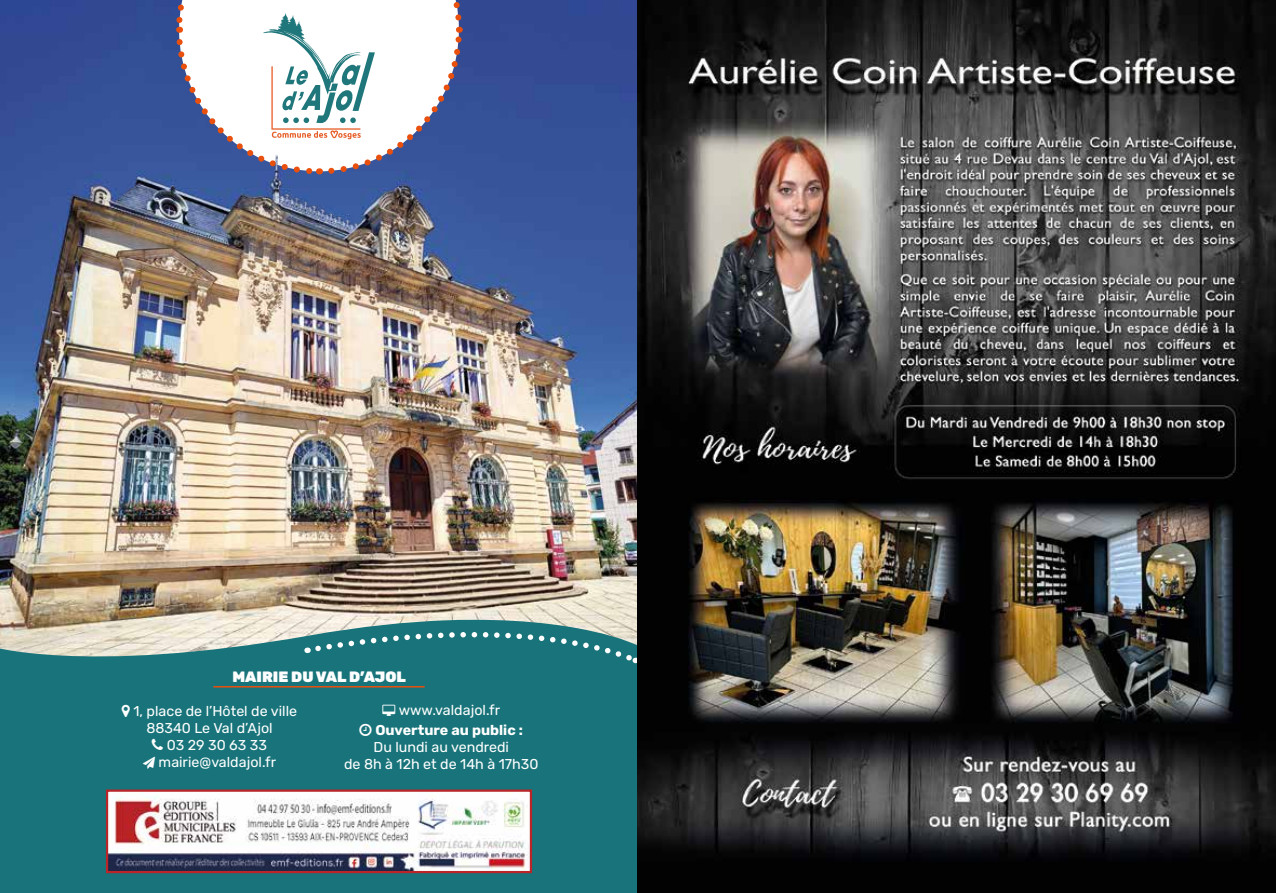
<style>
.page{position:relative;width:1276px;height:893px;background:#fff}
.page>*{position:absolute;margin:0;border:0;box-sizing:border-box;transform-origin:0 0}
.t1{font:900 15px "Rubik";color:#fff}
.t2{font:14.25px/17.1px "Rubik";color:#fff;text-align:center}
.t3{font:700 14.25px "Rubik";color:#fff}
</style>
<div class="page">
<img style="left:0;top:0;width:638px;height:615px">
<svg style="left:0;top:615px;width:638px;height:278px;background:#2a7c80"></svg>
<hr style="left:213px;top:686px;width:211px;height:1px;background:#e9500e">
<svg style="left:307px;top:616px;width:330px;height:49px;background:#4e9193"></svg>
<img style="left:0;top:139px;width:638px;height:142px">
<svg style="left:173px;top:0;width:292px;height:177px"></svg>
<img style="left:638px;top:0;width:638px;height:893px">
<img style="left:109px;top:792px;width:420px;height:78px">
<div style="left:106px;top:789px;width:426px;height:84px;border:2px solid #b92529"></div>
<svg style="left:122px;top:704px;width:8px;height:13px"></svg>
<svg style="left:152px;top:738px;width:11px;height:12px"></svg>
<svg style="left:382px;top:704px;width:13px;height:11px"></svg>
<svg style="left:359px;top:723px;width:13px;height:12px"></svg>
<p class="t1" style="left:232px;top:668px;width:175px">MAIRIE DU VAL D’AJOL</p>
<p class="t2" style="left:133px;top:702px;width:165px">1, place de l’Hôtel de ville</p>
<p class="t2" style="left:146px;top:720px;width:128px">88340 Le Val d’Ajol</p>
<p class="t2" style="left:167px;top:737px;width:102px">03 29 30 63 33</p>
<p class="t2" style="left:143px;top:754px;width:135px">➢ mairie@valdajol.fr</p>
<p class="t2" style="left:399px;top:701px;width:103px">www.valdajol.fr</p>
<p class="t3" style="left:375px;top:721px;width:149px">Ouverture au public :</p>
<p class="t2" style="left:344px;top:738px;width:196px">Du lundi au vendredi<br>de 8h à 12h et de 14h à 17h30</p>
</div>
